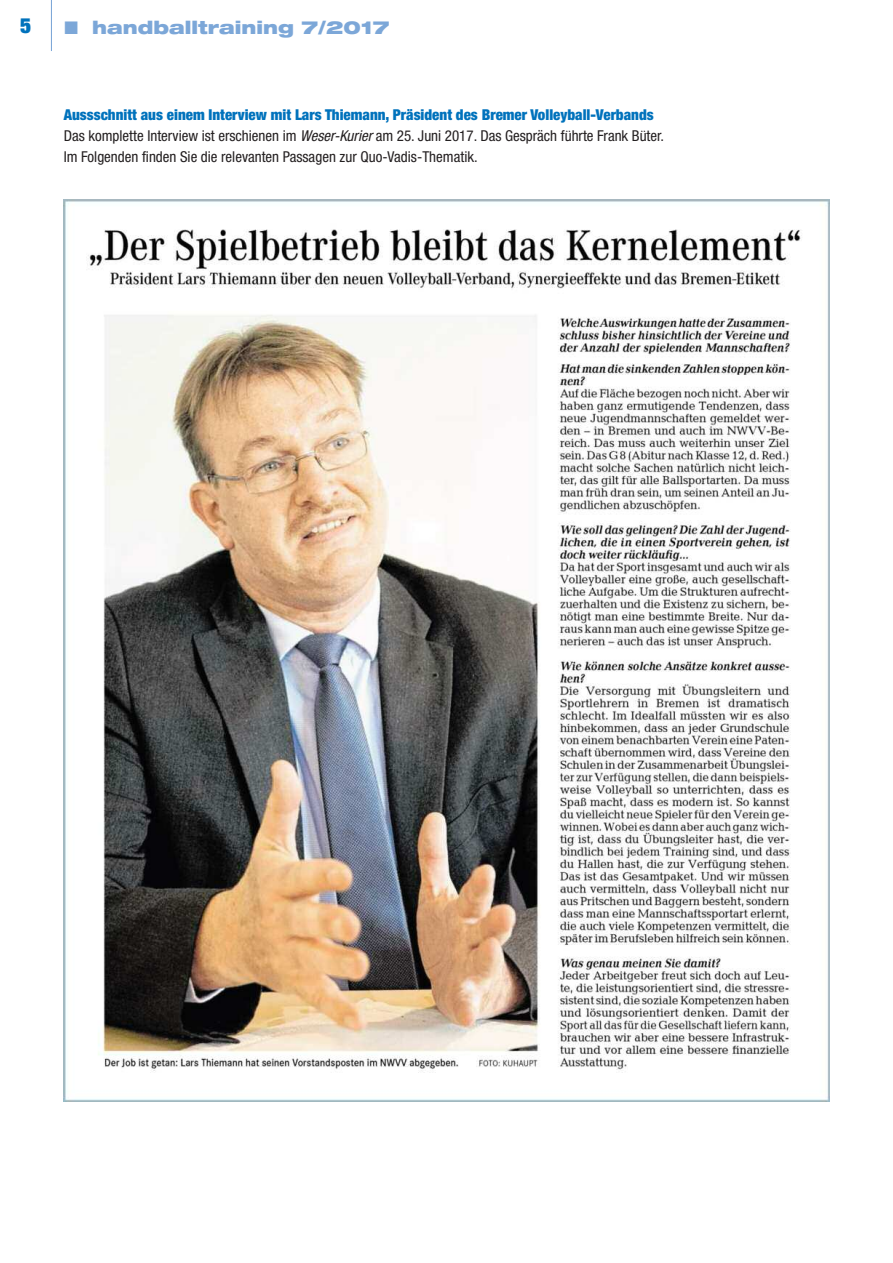
<style>
.page{position:relative;width:893px;height:1263px;background:#fff}
.page>*{position:absolute;margin:0;border:0;box-sizing:border-box;transform-origin:0 0}
.t1{font:900 expanded 21px "Helvetica Neue";color:#0072bc}
.t2{font:900 expanded 18px "Helvetica Neue";color:#7ca7d8}
.t3{font:condensed 15px/21px "Helvetica Neue";color:#231f20}
.s1{font-weight:900;color:#0072bc}
.s2{font-style:italic}
.s3{font-family:"Klee";font-weight:500;font-stretch:normal}
</style>
<div class="page">
<hr style="left:51px;top:0;width:1px;height:51px;background:#7ca7d8">
<img style="left:64px;top:199px;width:765px;height:902px">
<h1 class="t1" style="left:20px;top:18px;width:12px">5</h1>
<p class="t2" style="left:92px;top:21px;width:299px">handballtraining 7/2017</p>
<p class="t3" style="left:64px;top:105px;width:602px"><span class="s1">Aussschnitt aus einem Interview mit Lars Thiemann, Präsident des Bremer Volleyball-Verbands<br></span>Das komplette Interview ist erschienen im <span class="s2">Weser-Kurier</span> am 25. Juni 2017. Das Gespräch f<span class="s3">̈</span>uhrte Frank B<span class="s3">̈</span>uter.<br>Im Folgenden finden Sie die relevanten Passagen zur Quo-Vadis-Thematik.</p>
</div>
